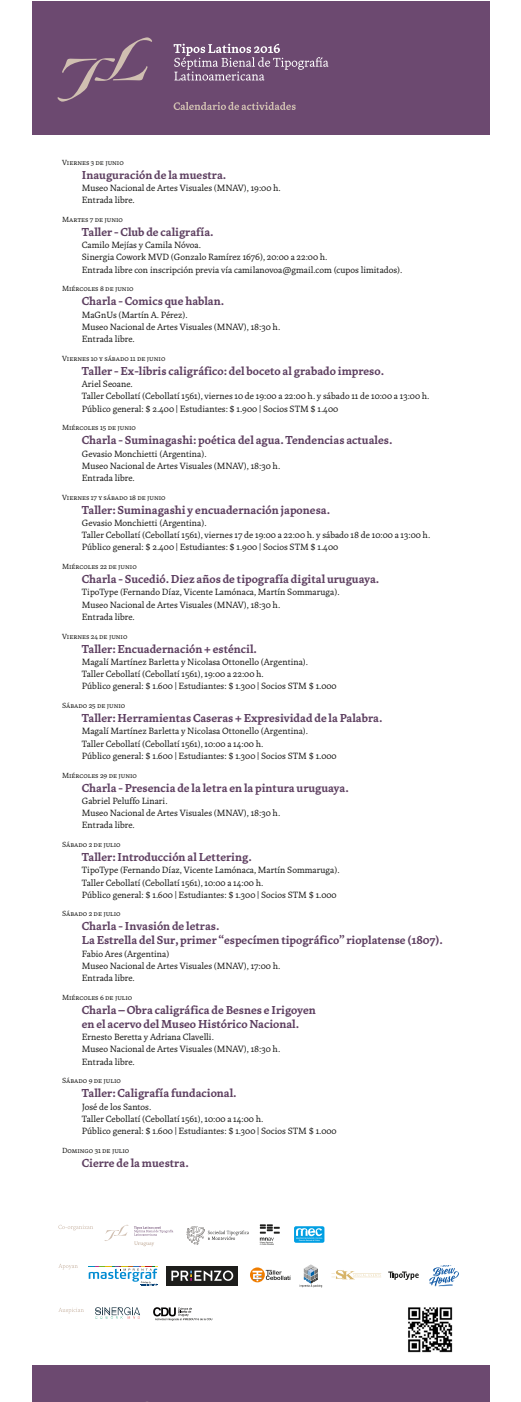
<style>
.page{position:relative;width:521px;height:1402px;background:#fff}
.page>*{position:absolute;margin:0;border:0;box-sizing:border-box;transform-origin:0 0}
.evento{font:700 12.25px/14px "Epica";color:#5d3f60}
.texto_base{font:9.62px/12.2px "Epica";color:#1d1d1b}
.fecha{font:7.88px "Epica";color:#1d1d1b}
</style>
<div class="page">
<img style="left:408px;top:1307px;width:45px;height:46px">
<svg style="left:58px;top:1224px;width:35px;height:6px"></svg>
<svg style="left:260px;top:1224px;width:20px;height:20px"></svg>
<svg style="left:294px;top:1226px;width:30px;height:16px"></svg>
<svg style="left:296px;top:1228px;width:26px;height:12px"></svg>
<svg style="left:187px;top:1226px;width:62px;height:18px"></svg>
<svg style="left:104px;top:1224px;width:24px;height:17px"></svg>
<svg style="left:134px;top:1226px;width:39px;height:9px"></svg>
<svg style="left:134px;top:1241px;width:20px;height:5px"></svg>
<svg style="left:58px;top:1307px;width:26px;height:6px"></svg>
<svg style="left:95px;top:1307px;width:45px;height:11px"></svg>
<svg style="left:153px;top:1307px;width:59px;height:13px"></svg>
<svg style="left:58px;top:1264px;width:20px;height:5px"></svg>
<div style="left:166px;top:1265px;width:72px;height:20px;background:#1d1d1b"></div>
<svg style="left:171px;top:1270px;width:62px;height:10px"></svg>
<svg style="left:88px;top:1266px;width:70px;height:20px"></svg>
<svg style="left:331px;top:1270px;width:50px;height:9px"></svg>
<svg style="left:388px;top:1271px;width:31px;height:8px"></svg>
<svg style="left:250px;top:1267px;width:15px;height:15px"></svg>
<svg style="left:252px;top:1269px;width:39px;height:12px"></svg>
<svg style="left:429px;top:1265px;width:30px;height:21px"></svg>
<svg style="left:300px;top:1264px;width:22px;height:23px"></svg>
<div style="left:32px;top:1px;width:457px;height:133px;background:#6c4970"></div>
<svg style="left:57px;top:37px;width:95px;height:65px"></svg>
<svg style="left:174px;top:44px;width:154px;height:37px"></svg>
<svg style="left:174px;top:102px;width:122px;height:8px"></svg>
<div style="left:32px;top:1365px;width:457px;height:36px;background:#6c4970"></div>
<svg style="left:57px;top:1401px;width:95px;height:1px"></svg>
<p class="fecha" style="left:62px;top:158px;width:63px">Viernes 3 de junio</p>
<p class="evento" style="left:82px;top:167px;width:146px">Inauguración de la muestra.</p>
<p class="texto_base" style="left:82px;top:182px;width:200px">Museo Nacional de Artes Visuales (MNAV), 19:00 h.</p>
<p class="texto_base" style="left:82px;top:194px;width:54px">Entrada libre.</p>
<p class="fecha" style="left:62px;top:215px;width:63px">Martes 7 de junio</p>
<p class="evento" style="left:82px;top:225px;width:133px">Taller - Club de caligrafía.</p>
<p class="texto_base" style="left:82px;top:239px;width:121px">Camilo Mejías y Camila Nóvoa.</p>
<p class="texto_base" style="left:82px;top:251px;width:247px">Sinergia Cowork MVD (Gonzalo Ramírez 1676), 20:00 a 22:00 h.</p>
<p class="texto_base" style="left:82px;top:263px;width:322px">Entrada libre con inscripción previa vía camilanovoa@gmail.com (cupos limitados).</p>
<p class="fecha" style="left:62px;top:284px;width:73px">Miércoles 8 de junio</p>
<p class="evento" style="left:82px;top:294px;width:144px">Charla - Comics que hablan.</p>
<p class="texto_base" style="left:82px;top:308px;width:107px">MaGnUs (Martín A. Pérez).</p>
<p class="texto_base" style="left:82px;top:320px;width:200px">Museo Nacional de Artes Visuales (MNAV), 18:30 h.</p>
<p class="texto_base" style="left:82px;top:333px;width:54px">Entrada libre.</p>
<p class="fecha" style="left:62px;top:354px;width:105px">Viernes 10 y sábado 11 de junio</p>
<p class="evento" style="left:82px;top:363px;width:303px">Taller - Ex-libris caligráfico: del boceto al grabado impreso.</p>
<p class="texto_base" style="left:82px;top:378px;width:52px">Ariel Seoane.</p>
<p class="texto_base" style="left:82px;top:390px;width:349px">Taller Cebollatí (Cebollatí 1561), viernes 10 de 19:00 a 22:00 h. y sábado 11 de 10:00 a 13:00 h.<br>Público general: $ 2.400 | Estudiantes: $ 1.900 | Socios STM $ 1.400</p>
<p class="fecha" style="left:62px;top:423px;width:75px">Miércoles 15 de junio</p>
<p class="evento" style="left:82px;top:433px;width:312px">Charla - Suminagashi: poética del agua. Tendencias actuales.</p>
<p class="texto_base" style="left:82px;top:447px;width:126px">Gevasio Monchietti (Argentina).</p>
<p class="texto_base" style="left:82px;top:459px;width:200px">Museo Nacional de Artes Visuales (MNAV), 18:30 h.</p>
<p class="texto_base" style="left:82px;top:472px;width:54px">Entrada libre.</p>
<p class="fecha" style="left:62px;top:492px;width:105px">Viernes 17 y sábado 18 de junio</p>
<p class="evento" style="left:82px;top:502px;width:250px">Taller: Suminagashi y encuadernación japonesa.</p>
<p class="texto_base" style="left:82px;top:516px;width:126px">Gevasio Monchietti (Argentina).</p>
<p class="texto_base" style="left:82px;top:529px;width:350px">Taller Cebollatí (Cebollatí 1561), viernes 17 de 19:00 a 22:00 h. y sábado 18 de 10:00 a 13:00 h.</p>
<p class="texto_base" style="left:82px;top:541px;width:258px">Público general: $ 2.400 | Estudiantes: $ 1.900 | Socios STM $ 1.400</p>
<p class="fecha" style="left:62px;top:562px;width:76px">Miércoles 22 de junio</p>
<p class="evento" style="left:82px;top:572px;width:299px">Charla - Sucedió. Diez años de tipografía digital uruguaya.</p>
<p class="texto_base" style="left:82px;top:586px;width:259px">TipoType (Fernando Díaz, Vicente Lamónaca, Martín Sommaruga).</p>
<p class="texto_base" style="left:82px;top:598px;width:200px">Museo Nacional de Artes Visuales (MNAV), 18:30 h.</p>
<p class="texto_base" style="left:82px;top:610px;width:54px">Entrada libre.</p>
<p class="fecha" style="left:62px;top:631px;width:67px">Viernes 24 de junio</p>
<p class="evento" style="left:82px;top:641px;width:176px">Taller: Encuadernación + esténcil.</p>
<p class="texto_base" style="left:82px;top:655px;width:228px">Magalí Martínez Barletta y Nicolasa Ottonello (Argentina).</p>
<p class="texto_base" style="left:82px;top:668px;width:183px">Taller Cebollatí (Cebollatí 1561), 19:00 a 22:00 h.</p>
<p class="texto_base" style="left:82px;top:680px;width:256px">Público general: $ 1.600 | Estudiantes: $ 1.300 | Socios STM $ 1.000</p>
<p class="fecha" style="left:62px;top:701px;width:65px">Sábado 25 de junio</p>
<p class="evento" style="left:82px;top:710px;width:302px">Taller: Herramientas Caseras + Expresividad de la Palabra.</p>
<p class="texto_base" style="left:82px;top:725px;width:228px">Magalí Martínez Barletta y Nicolasa Ottonello (Argentina).</p>
<p class="texto_base" style="left:82px;top:737px;width:183px">Taller Cebollatí (Cebollatí 1561), 10:00 a 14:00 h.</p>
<p class="texto_base" style="left:82px;top:749px;width:256px">Público general: $ 1.600 | Estudiantes: $ 1.300 | Socios STM $ 1.000</p>
<p class="fecha" style="left:62px;top:770px;width:76px">Miércoles 29 de junio</p>
<p class="evento" style="left:82px;top:780px;width:268px">Charla - Presencia de la letra en la pintura uruguaya.</p>
<p class="texto_base" style="left:82px;top:794px;width:87px">Gabriel Peluffo Linari.</p>
<p class="texto_base" style="left:82px;top:806px;width:200px">Museo Nacional de Artes Visuales (MNAV), 18:30 h.</p>
<p class="texto_base" style="left:82px;top:819px;width:54px">Entrada libre.</p>
<p class="fecha" style="left:62px;top:840px;width:60px">Sábado 2 de julio</p>
<p class="evento" style="left:82px;top:849px;width:171px">Taller: Introducción al Lettering.</p>
<p class="texto_base" style="left:82px;top:864px;width:259px">TipoType (Fernando Díaz, Vicente Lamónaca, Martín Sommaruga).</p>
<p class="texto_base" style="left:82px;top:876px;width:183px">Taller Cebollatí (Cebollatí 1561), 10:00 a 14:00 h.</p>
<p class="texto_base" style="left:82px;top:888px;width:256px">Público general: $ 1.600 | Estudiantes: $ 1.300 | Socios STM $ 1.000</p>
<p class="fecha" style="left:62px;top:909px;width:60px">Sábado 2 de julio</p>
<p class="evento" style="left:82px;top:919px;width:362px">Charla - Invasión de letras.<br>La Estrella del Sur, primer “especímen tipográfico” rioplatense (1807).</p>
<p class="texto_base" style="left:82px;top:947px;width:89px">Fabio Ares (Argentina)</p>
<p class="texto_base" style="left:82px;top:959px;width:200px">Museo Nacional de Artes Visuales (MNAV), 17:00 h.</p>
<p class="texto_base" style="left:82px;top:972px;width:54px">Entrada libre.</p>
<p class="fecha" style="left:62px;top:992px;width:72px">Miércoles 6 de julio</p>
<p class="evento" style="left:82px;top:1002px;width:235px">Charla – Obra caligráfica de Besnes e Irigoyen en el acervo del Museo Histórico Nacional.</p>
<p class="texto_base" style="left:82px;top:1030px;width:133px">Ernesto Beretta y Adriana Clavelli.</p>
<p class="texto_base" style="left:82px;top:1043px;width:200px">Museo Nacional de Artes Visuales (MNAV), 18:30 h.</p>
<p class="texto_base" style="left:82px;top:1055px;width:54px">Entrada libre.</p>
<p class="fecha" style="left:62px;top:1076px;width:60px">Sábado 9 de julio</p>
<p class="evento" style="left:82px;top:1086px;width:156px">Taller: Caligrafía fundacional.</p>
<p class="texto_base" style="left:82px;top:1100px;width:71px">José de los Santos.</p>
<p class="texto_base" style="left:82px;top:1112px;width:183px">Taller Cebollatí (Cebollatí 1561), 10:00 a 14:00 h.</p>
<p class="texto_base" style="left:82px;top:1124px;width:256px">Público general: $ 1.600 | Estudiantes: $ 1.300 | Socios STM $ 1.000</p>
<p class="fecha" style="left:62px;top:1145px;width:69px">Domingo 31 de julio</p>
<p class="evento" style="left:82px;top:1155px;width:108px">Cierre de la muestra.</p>
</div>
